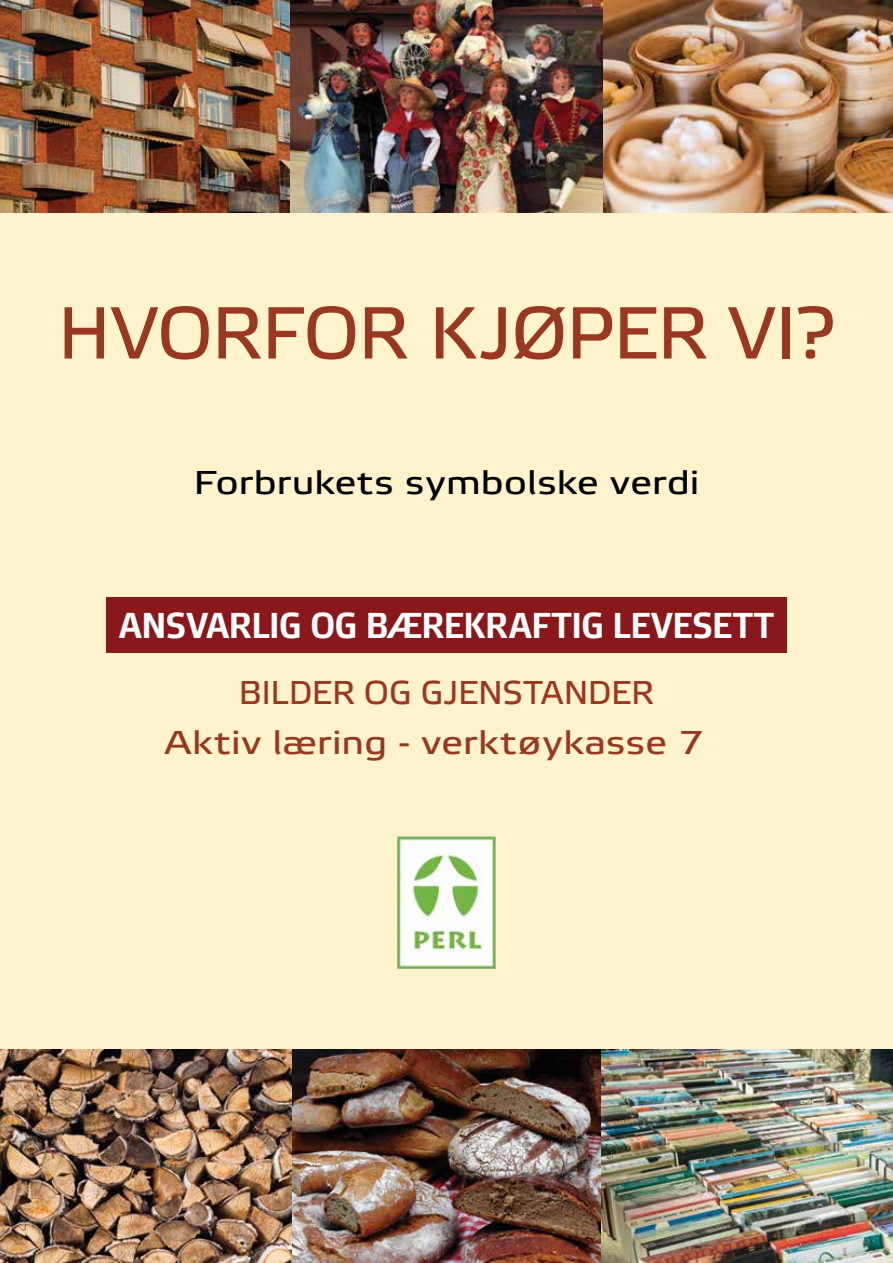
<style>
.page{position:relative;width:893px;height:1263px;background:#fff3ce}
.page>*{position:absolute;margin:0;border:0;box-sizing:border-box;transform-origin:0 0}
.t1{font:73.5px "Etelka Text";letter-spacing:-.02em;color:#9a3720}
.t2{font:500 36px "Etelka Narrow";letter-spacing:.015em;color:#fff;scale:1.21 1}
.t3{font:33px/49.7px "Etelka Text";color:#9a3720}
.t4{font:33px "Etelka Text";letter-spacing:-.005em;color:#000;scale:1.21 1}
</style>
<div class="page">
<img style="left:0;top:0;width:893px;height:213px">
<img style="left:0;top:1049px;width:893px;height:214px">
<div style="left:106px;top:597px;width:681px;height:56px;background:#8a181a"></div>
<img style="left:398px;top:837px;width:97px;height:131px">
<h1 class="t1" style="left:58px;top:291px;width:779px">HVORFOR KJØPER VI?</h1>
<p class="t4" style="left:193px;top:464px;width:420px">Forbrukets symbolske verdi</p>
<p class="t2" style="left:119px;top:605px;width:542px">ANSVARLIG OG BÆREKRAFTIG LEVESETT</p>
<p class="t3" style="left:164px;top:669px;width:540px;text-indent:74px">BILDER OG GJENSTANDER<br>Aktiv læring - verktøykasse 7</p>
</div>
